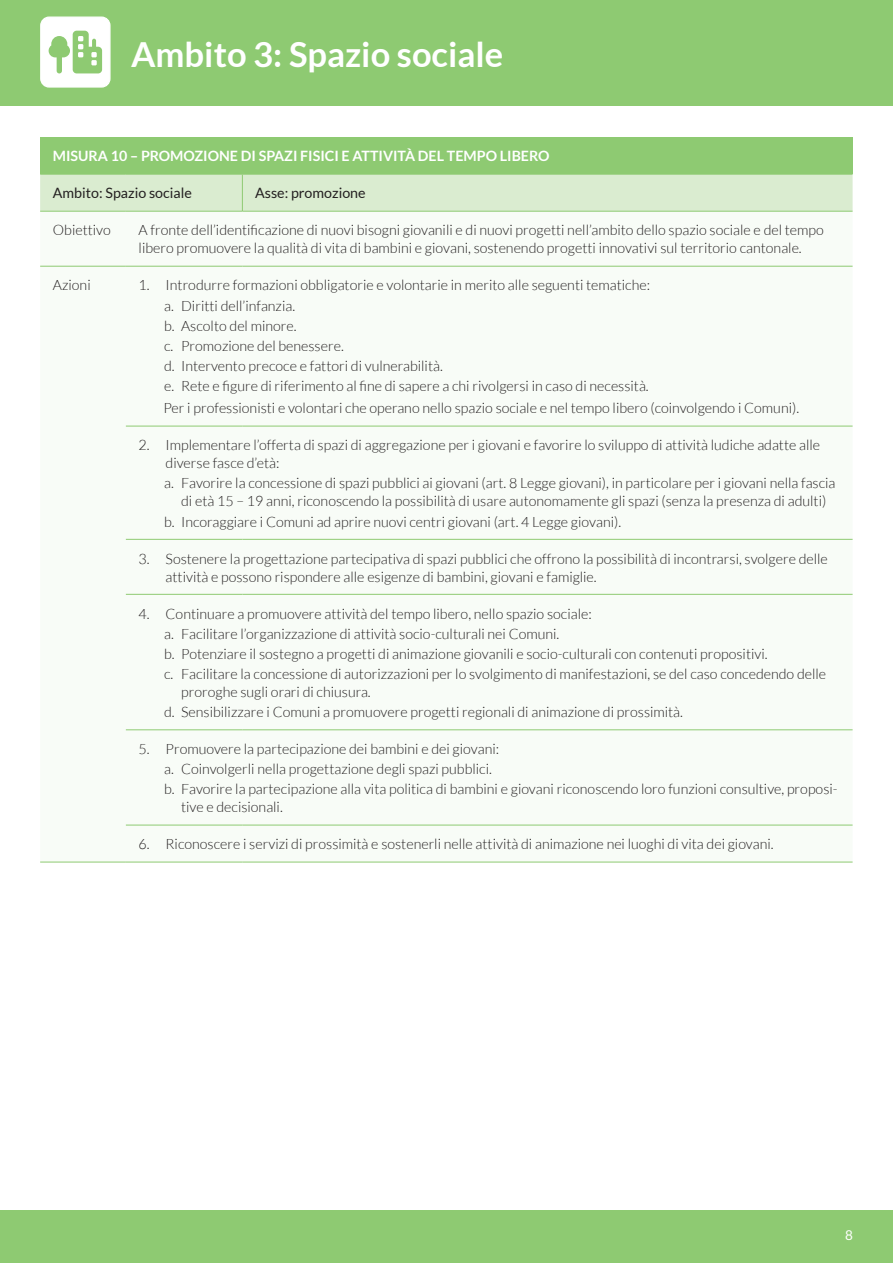
<style>
.page{position:relative;width:893px;height:1263px;background:#fff}
.page>*{position:absolute;margin:0;border:0;box-sizing:border-box;transform-origin:0 0}
.t1{font:700 34.5px "Lato";color:#fff}
.t2{font:300 14.25px/18px "Lato";color:#231f20}
.t3{font:700 14.25px "Lato";color:#fff}
.t4{font:14.25px "Lato";color:#231f20}
.t5{font:13.5px "Lato";color:#fff}
</style>
<div class="page">
<div style="left:0;top:0;width:893px;height:105px;background:#8eca72"></div>
<div style="left:0;top:1210px;width:893px;height:53px;background:#8eca72"></div>
<div style="left:40px;top:137px;width:813px;height:37px;background:#8eca72"></div>
<div style="left:40px;top:175px;width:813px;height:36px;background:#daecd0"></div>
<svg style="left:40px;top:265px;width:813px;height:597px"></svg>
<hr style="left:40px;top:211px;width:86px;height:1px;background:#8eca72">
<hr style="left:126px;top:211px;width:116px;height:1px;background:#8eca72">
<hr style="left:242px;top:211px;width:611px;height:1px;background:#8eca72">
<hr style="left:40px;top:266px;width:86px;height:1px;background:#8eca72">
<hr style="left:126px;top:266px;width:116px;height:1px;background:#8eca72">
<hr style="left:242px;top:266px;width:611px;height:1px;background:#8eca72">
<hr style="left:126px;top:426px;width:116px;height:1px;background:#8eca72">
<hr style="left:242px;top:426px;width:611px;height:1px;background:#8eca72">
<hr style="left:126px;top:539px;width:116px;height:1px;background:#8eca72">
<hr style="left:242px;top:539px;width:611px;height:1px;background:#8eca72">
<hr style="left:126px;top:594px;width:116px;height:1px;background:#8eca72">
<hr style="left:242px;top:594px;width:611px;height:1px;background:#8eca72">
<hr style="left:126px;top:729px;width:116px;height:1px;background:#8eca72">
<hr style="left:242px;top:729px;width:611px;height:1px;background:#8eca72">
<hr style="left:126px;top:825px;width:116px;height:1px;background:#8eca72">
<hr style="left:242px;top:825px;width:611px;height:1px;background:#8eca72">
<hr style="left:40px;top:862px;width:86px;height:1px;background:#8eca72">
<hr style="left:126px;top:862px;width:116px;height:1px;background:#8eca72">
<hr style="left:242px;top:862px;width:611px;height:1px;background:#8eca72">
<hr style="left:242px;top:174px;width:1px;height:37px;background:#8eca72">
<hr style="left:40px;top:174px;width:86px;height:1px;background:#8eca72">
<hr style="left:126px;top:174px;width:116px;height:1px;background:#8eca72">
<hr style="left:242px;top:174px;width:611px;height:1px;background:#8eca72">
<div style="left:41px;top:17px;width:69px;height:70px;background:#fff;border-radius:8px"></div>
<div style="left:40px;top:17px;width:71px;height:71px;border:1px solid #fff;border-radius:8px"></div>
<svg style="left:49px;top:31px;width:53px;height:42px"></svg>
<p class="t1" style="left:131px;top:34px;width:374px">Ambito 3: Spazio sociale</p>
<p class="t3" style="left:53px;top:148px;width:498px">MISURA 10 – PROMOZIONE DI SPAZI FISICI E ATTIVITÀ DEL TEMPO LIBERO</p>
<p class="t4" style="left:53px;top:185px;width:140px">Ambito: Spazio sociale</p>
<p class="t4" style="left:255px;top:185px;width:112px">Asse: promozione</p>
<p class="t2" style="left:53px;top:221px;width:59px">Obiettivo</p>
<p class="t2" style="left:139px;top:221px;width:687px">A fronte dell’identificazione di nuovi bisogni giovanili e di nuovi progetti nell’ambito dello spazio sociale e del tempo libero promuovere la qualità di vita di bambini e giovani, sostenendo progetti innovativi sul territorio cantonale.</p>
<p class="t2" style="left:53px;top:276px;width:39px">Azioni</p>
<p class="t2" style="left:139px;top:276px;width:513px">1. Introdurre formazioni obbligatorie e volontarie in merito alle seguenti tematiche:</p>
<p class="t2" style="left:164px;top:296px;width:133px">a. Diritti dell’infanzia.</p>
<p class="t2" style="left:164px;top:317px;width:134px">b. Ascolto del minore.</p>
<p class="t2" style="left:164px;top:337px;width:181px">c. Promozione del benessere.</p>
<p class="t2" style="left:164px;top:357px;width:280px">d. Intervento precoce e fattori di vulnerabilità.</p>
<p class="t2" style="left:164px;top:377px;width:486px">e. Rete e figure di riferimento al fine di sapere a chi rivolgersi in caso di necessità.</p>
<p class="t2" style="left:163px;top:399px;width:637px">Per i professionisti e volontari che operano nello spazio sociale e nel tempo libero (coinvolgendo i Comuni).</p>
<p class="t2" style="left:166px;top:436px;width:656px;text-indent:-27px">2. Implementare l’offerta di spazi di aggregazione per i giovani e favorire lo sviluppo di attività ludiche adatte alle diverse fasce d’età:</p>
<p class="t2" style="left:164px;top:474px;width:673px;text-align:center">a. Favorire la concessione di spazi pubblici ai giovani (art. 8 Legge giovani), in particolare per i giovani nella fascia di età 15 – 19 anni, riconoscendo la possibilità di usare autonomamente gli spazi (senza la presenza di adulti)</p>
<p class="t2" style="left:164px;top:512px;width:458px">b. Incoraggiare i Comuni ad aprire nuovi centri giovani (art. 4 Legge giovani).</p>
<p class="t2" style="left:166px;top:549px;width:664px;text-indent:-27px">3. Sostenere la progettazione partecipativa di spazi pubblici che offrono la possibilità di incontrarsi, svolgere delle attività e possono rispondere alle esigenze di bambini, giovani e famiglie.</p>
<p class="t2" style="left:139px;top:604px;width:455px">4. Continuare a promuovere attività del tempo libero, nello spazio sociale:</p>
<p class="t2" style="left:164px;top:625px;width:397px">a. Facilitare l’organizzazione di attività socio-culturali nei Comuni.</p>
<p class="t2" style="left:164px;top:645px;width:605px">b. Potenziare il sostegno a progetti di animazione giovanili e socio-culturali con contenuti propositivi.</p>
<p class="t2" style="left:181px;top:665px;width:646px;text-indent:-17px">c. Facilitare la concessione di autorizzazioni per lo svolgimento di manifestazioni, se del caso concedendo delle proroghe sugli orari di chiusura.</p>
<p class="t2" style="left:164px;top:703px;width:520px">d. Sensibilizzare i Comuni a promuovere progetti regionali di animazione di prossimità.</p>
<p class="t2" style="left:139px;top:740px;width:362px">5. Promuovere la partecipazione dei bambini e dei giovani:</p>
<p class="t2" style="left:164px;top:760px;width:329px">a. Coinvolgerli nella progettazione degli spazi pubblici.</p>
<p class="t2" style="left:181px;top:780px;width:658px;text-indent:-17px">b. Favorire la partecipazione alla vita politica di bambini e giovani riconoscendo loro funzioni consultive, proposi&shy;tive e decisionali.</p>
<p class="t2" style="left:139px;top:835px;width:637px">6. Riconoscere i servizi di prossimità e sostenerli nelle attività di animazione nei luoghi di vita dei giovani.</p>
<p class="t5" style="left:845px;top:1227px;width:9px">8</p>
</div>
